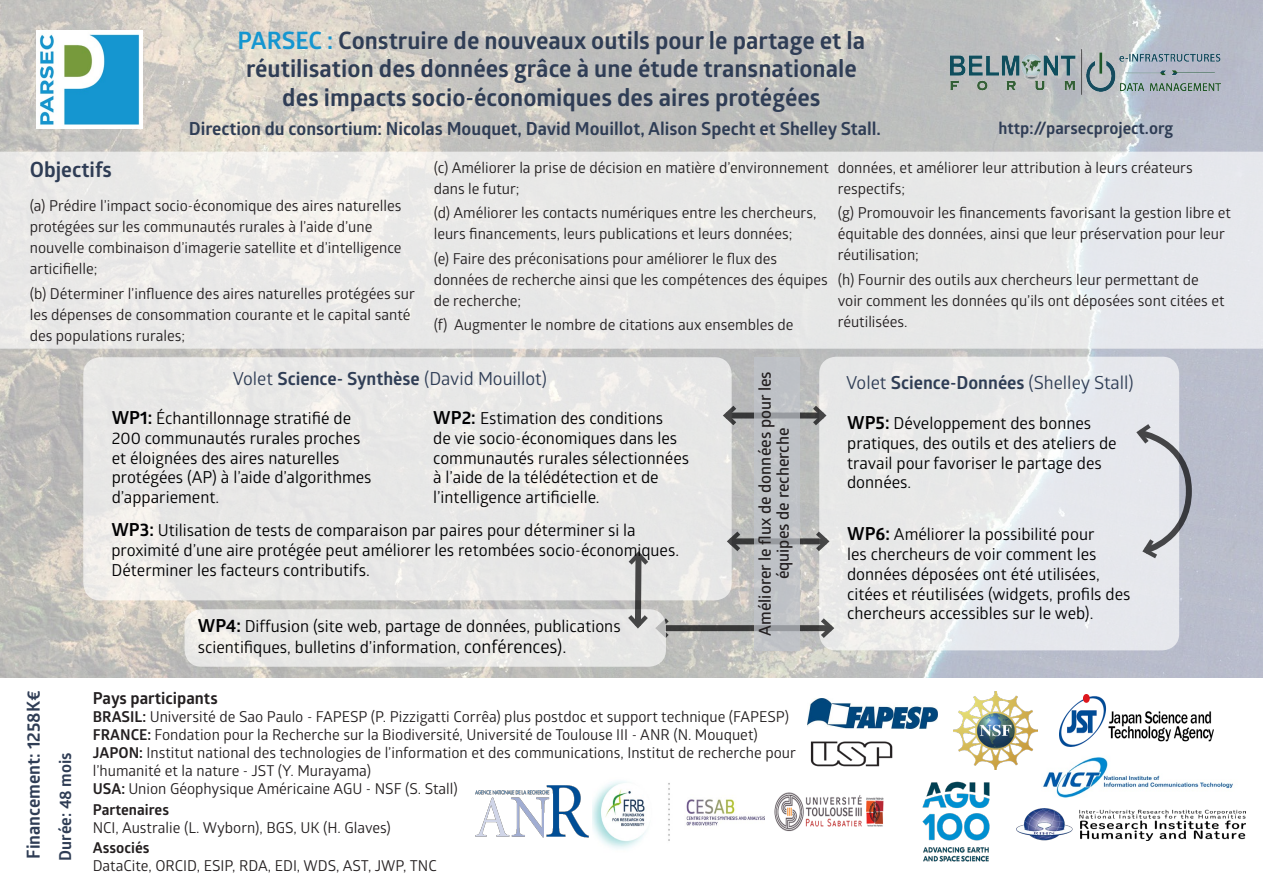
<style>
.page{position:relative;width:1263px;height:893px;background:#fff}
.page>*{position:absolute;margin:0;border:0;box-sizing:border-box;transform-origin:0 0}
.t1{font:700 24px/28.5px "Glober";color:#2f3d55;text-align:center}
.t2{font:700 21px "Glober";color:#2f3d55}
.t3{font:700 18px "Glober";color:#2f3d55}
.t4{font:18px "Glober";color:#2f3d55}
.t5{font:16.5px/19.8px "Glober";color:#000001}
.t6{font:600 16.5px/18px "Glober";color:#231f20;text-align:center}
.t7{font:700 16.5px "Glober";color:#2f3d55}
.t8{font:700 16.5px "Glober";color:#231f20}
.t9{font:15px/21px "Glober";color:#231f20}
.t10{font:700 15px "Glober";color:#231f20}
.s1{color:#1596d0}
.s2{font-weight:700}
.s3{font-weight:700;font-size:18px}
.s4{font-size:18px}
</style>
<div class="page">
<img style="left:0;top:0;width:1263px;height:677px">
<svg style="left:0;top:152px;width:1263px;height:197px;fill:#e8e8e8"></svg>
<div style="left:83px;top:357px;width:649px;height:243px;background:#e8e7e7;border-radius:17px"></div>
<div style="left:819px;top:357px;width:360px;height:293px;background:#e7e8eb;border-radius:17px"></div>
<div style="left:730px;top:538px;width:96px;height:6px;background:#393939"></div>
<svg style="left:727px;top:530px;width:18px;height:23px"></svg>
<svg style="left:811px;top:530px;width:19px;height:23px"></svg>
<div style="left:658px;top:625px;width:173px;height:6px;background:#393939"></div>
<svg style="left:816px;top:617px;width:19px;height:22px"></svg>
<svg style="left:1136px;top:423px;width:57px;height:137px"></svg>
<div style="left:726px;top:412px;width:97px;height:6px;background:#383839"></div>
<svg style="left:723px;top:404px;width:18px;height:23px"></svg>
<svg style="left:808px;top:404px;width:19px;height:23px"></svg>
<div style="left:754px;top:357px;width:45px;height:293px;background:#c1c5cc"></div>
<img style="left:36px;top:31px;width:107px;height:98px">
<img style="left:950px;top:49px;width:271px;height:45px">
<img style="left:1060px;top:695px;width:153px;height:52px">
<img style="left:475px;top:785px;width:114px;height:53px">
<img style="left:774px;top:792px;width:110px;height:39px">
<img style="left:592px;top:781px;width:173px;height:68px">
<img style="left:953px;top:692px;width:85px;height:78px">
<img style="left:807px;top:698px;width:131px;height:31px">
<img style="left:810px;top:741px;width:83px;height:26px">
<img style="left:1043px;top:757px;width:190px;height:41px">
<div style="left:185px;top:609px;width:481px;height:58px;background:#e8e8e6;border-radius:17px"></div>
<svg style="left:624px;top:551px;width:49px;height:88px"></svg>
<img style="left:922px;top:781px;width:68px;height:81px">
<img style="left:1017px;top:808px;width:229px;height:32px">
<p class="t1" style="left:237px;top:26px;width:629px"><span class="s1">PARSEC :</span> Construire de nouveaux outils pour le partage et la réutilisation des données grâce à une étude transnationale des impacts socio-économiques des aires protégées</p>
<p class="t3" style="left:189px;top:116px;width:694px">Direction du consortium: Nicolas Mouquet, David Mouillot, Alison Specht et Shelley Stall.</p>
<p class="t7" style="left:998px;top:117px;width:176px">http://parsecproject.org</p>
<p class="t2" style="left:30px;top:155px;width:84px">Objectifs</p>
<p class="t9" style="left:30px;top:195px;width:373px">(a) Prédire l’impact socio-économique des aires naturelles protégées sur les communautés rurales à l’aide d’une nouvelle combinaison d’imagerie satellite et d’intelligence articifielle;</p>
<p class="t9" style="left:30px;top:282px;width:387px">(b) Déterminer l’influence des aires naturelles protégées sur les dépenses de consommation courante et le capital santé des populations rurales;</p>
<p class="t9" style="left:434px;top:156px;width:397px">(c) Améliorer la prise de décision en matière d’environnement dans le futur;</p>
<p class="t9" style="left:434px;top:202px;width:384px">(d) Améliorer les contacts numériques entre les chercheurs, leurs financements, leurs publications et leurs données;</p>
<p class="t9" style="left:434px;top:247px;width:396px">(e) Faire des préconisations pour améliorer le flux des données de recherche ainsi que les compétences des équipes de recherche;</p>
<p class="t9" style="left:434px;top:314px;width:361px">(f) Augmenter le nombre de citations aux ensembles de</p>
<p class="t9" style="left:838px;top:156px;width:357px">données, et améliorer leur attribution à leurs créateurs respectifs;</p>
<p class="t9" style="left:838px;top:202px;width:395px">(g) Promouvoir les financements favorisant la gestion libre et équitable des données, ainsi que leur préservation pour leur réutilisation;</p>
<p class="t9" style="left:838px;top:268px;width:388px">(h) Fournir des outils aux chercheurs leur permettant de voir comment les données qu’ils ont déposées sont citées et réutilisées.</p>
<p class="t4" style="left:233px;top:366px;width:316px">Volet <span class="s2">Science- Synthèse</span> (David Mouillot)</p>
<p class="t5" style="left:112px;top:408px;width:261px"><span class="s3">WP1:</span> Échantillonnage stratifié de<br>200 communautés rurales proches et éloignées des aires naturelles protégées (AP) à l’aide d’algorithmes d’appariement.</p>
<p class="t5" style="left:433px;top:408px;width:257px"><span class="s3">WP2:</span> Estimation des conditions<br>de vie socio-économiques dans les communautés rurales sélectionnées à l’aide de la télédétection et de l’intelligence artificielle.</p>
<p class="t5" style="left:111px;top:520px;width:569px"><span class="s3">WP3:</span> Utilisation de tests de comparaison par paires pour déterminer si la proximité d’une aire protégée peut améliorer les retombées socio-économiques.<br>Déterminer les facteurs contributifs.</p>
<p class="t5" style="left:198px;top:614px;width:424px;line-height:21.6px"><span class="s3">WP4:</span> Diffusion (site web, partage de données, publications scientifiques, bulletins d’information, <span class="s4">conférences).</span></p>
<p class="t6" style="left:755px;top:636px;width:266px;rotate:-90deg">Améliorer le flux de données pour les équipes de recherche</p>
<p class="t4" style="left:846px;top:370px;width:289px">Volet <span class="s2">Science-Données</span> (Shelley Stall)</p>
<p class="t5" style="left:847px;top:413px;width:271px"><span class="s3">WP5:</span> Développement des bonnes pratiques, des outils et des ateliers de travail pour favoriser le partage des données.</p>
<p class="t5" style="left:847px;top:524px;width:285px"><span class="s3">WP6:</span> Améliorer la possibilité pour<br>les chercheurs de voir comment les données déposées ont été utilisées, citées et réutilisées (widgets, profils des chercheurs accessibles sur le web).</p>
<p class="t3" style="left:21px;top:859px;width:170px;rotate:-90deg">Financement: 1258K€</p>
<p class="t7" style="left:54px;top:860px;width:110px;rotate:-90deg">Durée: 48 mois</p>
<p class="t8" style="left:93px;top:686px;width:126px">Pays participants</p>
<p class="t9" style="left:93px;top:705px;width:698px"><span class="s2">BRASIL:</span> Université de Sao Paulo - FAPESP (P. Pizzigatti Corrêa) plus postdoc et support technique (FAPESP)</p>
<p class="t9" style="left:93px;top:723px;width:666px"><span class="s2">FRANCE:</span> Fondation pour la Recherche sur la Biodiversité, Université de Toulouse III - ANR (N. Mouquet)</p>
<p class="t9" style="left:93px;top:743px;width:705px;line-height:18px"><span class="s2">JAPON:</span> Institut national des technologies de l’information et des communications, Institut de recherche pour l’humanité et la nature - JST (Y. Murayama)</p>
<p class="t9" style="left:93px;top:777px;width:367px"><span class="s2">USA:</span> Union Géophysique Américaine AGU - NSF (S. Stall)</p>
<p class="t10" style="left:93px;top:799px;width:78px">Partenaires</p>
<p class="t9" style="left:93px;top:816px;width:300px">NCI, Australie (L. Wyborn), BGS, UK (H. Glaves)</p>
<p class="t10" style="left:93px;top:837px;width:58px">Associés</p>
<p class="t9" style="left:93px;top:855px;width:345px">DataCite, ORCID, ESIP, RDA, EDI, WDS, AST, JWP, TNC</p>
</div>
